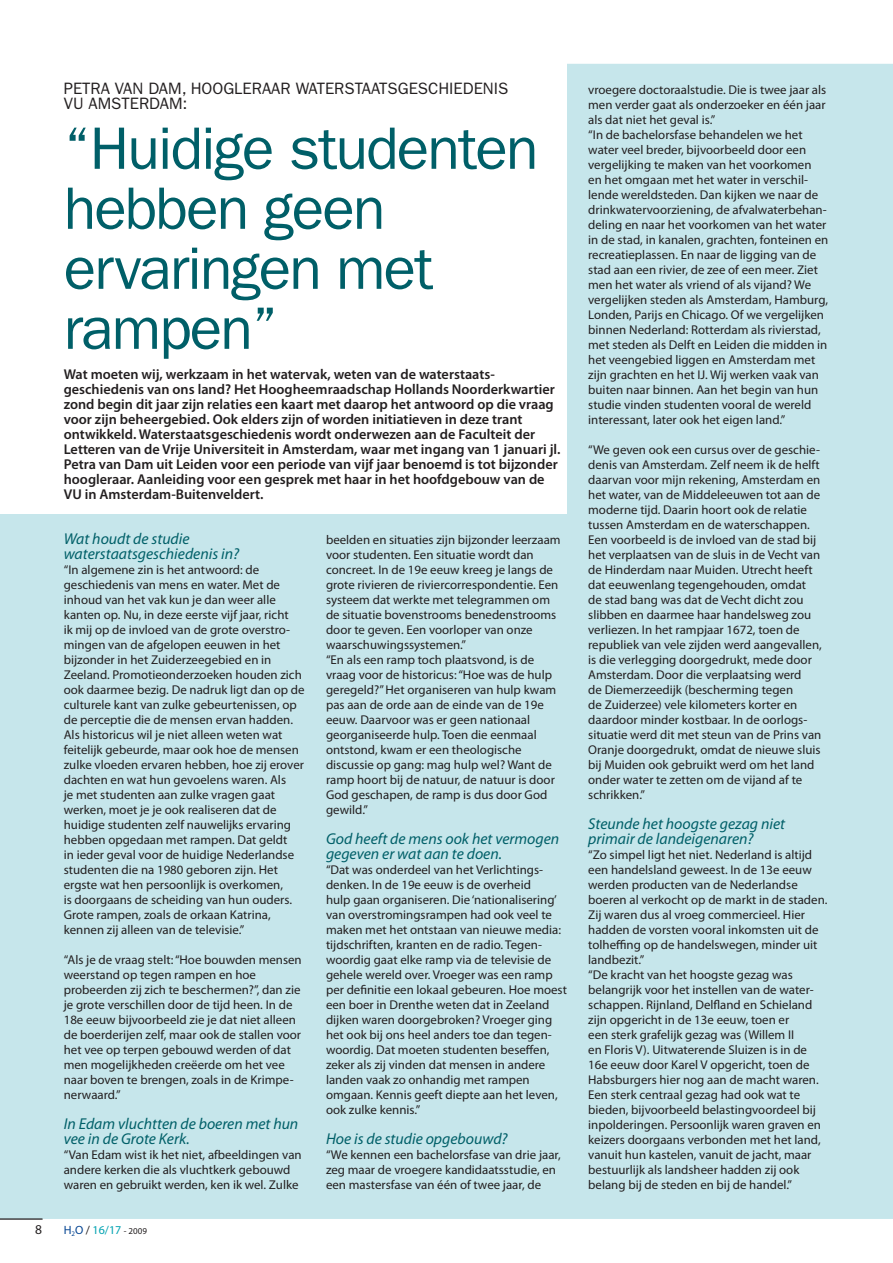
<style>
.page{position:relative;width:893px;height:1263px;background:#fff}
.page>*{position:absolute;margin:0;border:0;box-sizing:border-box;transform-origin:0 0}
.t1{font:60px/60px "ITC Franklin Gothic Std";letter-spacing:-.03em;color:#005f68}
.t2{font:16.5px "ITC Franklin Gothic Std";color:#231f20}
.t3{font:italic 15.75px/15px "Myriad Pro";color:#005f68}
.t4{font:600 14.25px/15px "Myriad Pro";color:#231f20}
.t5{font:13.5px "Myriad Pro";color:#231f20}
.t6{font:12.75px/15px "Myriad Pro";color:#231f20}
.t7{font:12px "Myriad Pro";color:#00a2b1}
.s1{color:#074693}
.s2{color:#231f20}
.s3{font-size:9px;color:#231f20}
</style>
<div class="page">
<div style="left:0;top:64px;width:893px;height:1155px;background:#c6e6eb"></div>
<hr style="left:0;top:1219px;width:43px;height:1px;background:#231f20">
<div style="left:0;top:0;width:567px;height:514px;background:#fff"></div>
<p class="t2" style="left:64px;top:79px;width:335px">PETRA VAN DAM, H OOG LERAAR WATERSTAATSGES</p>
<p class="t2" style="left:428px;top:79px;width:80px">CHIEDENIS</p>
<p class="t2" style="left:64px;top:94px;width:125px">VU AMSTERDAM:</p>
<h1 class="t1" style="left:64px;top:119px;width:476px">“HUIDIGE STUDENTEN<br>HEBBEN GEEN<br>ERVARINGEN MET<br>RAMPEN”</h1>
<p class="t4" style="left:64px;top:367px;width:498px">Wat moeten wij, werkzaam in het watervak, weten van de waterstaats&shy;geschiedenis van ons land? Het Hoogheemraadschap Hollands Noorderkwartier zond begin dit jaar zijn relaties een kaart met daarop het antwoord op die vraag voor zijn beheergebied. Ook elders zijn of worden initiatieven in deze trant ontwikkeld. Waterstaatsgeschiedenis wordt onderwezen aan de Faculteit der Letteren van de Vrije Universiteit in Amsterdam, waar met ingang van 1 januari jl.<br>Petra van Dam uit Leiden voor een periode van vijf jaar benoemd is tot bijzonder hoogleraar. Aanleiding voor een gesprek met haar in het hoofdgebouw van de VU in Amsterdam-Buitenveldert.</p>
<p class="t3" style="left:64px;top:531px;width:177px">Wat houdt de studie waterstaatsgeschiedenis in?</p>
<p class="t6" style="left:64px;top:562px;width:242px">“I n algemene zin is het antwoord: de geschiedenis van mens en water. Met de inhoud van het vak kun je dan weer alle kanten op. Nu, in deze eerste vijf jaar, richt<br>ik mij op de invloed van de grote overstro&shy;mingen van de afgelopen eeuwen in het bijzonder in het Zuiderzeegebied en in Zeeland. Promotieonderzoeken houden zich ook daarmee bezig. De nadruk ligt dan op de culturele kant van zulke gebeurtenissen, op de perceptie die de mensen ervan hadden.<br>Als historicus wil je niet alleen weten wat feitelijk gebeurde, maar ook hoe de mensen zulke vloeden ervaren hebben, hoe zij erover dachten en wat hun gevoelens waren. Als<br>je met studenten aan zulke vragen gaat werken, moet je je ook realiseren dat de huidige studenten zelf nauwelijks ervaring hebben opgedaan met rampen. Dat geldt<br>in ieder geval voor de huidige Nederlandse studenten die na 1980 geboren zijn. Het ergste wat hen persoonlijk is overkomen,<br>is doorgaans de scheiding van hun ouders.<br>Grote rampen, zoals de orkaan Katrina, kennen zij alleen van de televisie.”</p>
<p class="t6" style="left:64px;top:952px;width:239px">“Als je de vraag stelt: “Hoe bouwden mensen weerstand op tegen rampen en hoe probeerden zij zich te beschermen?”, dan zie je grote verschillen door de tijd heen. I n de 18e eeuw bijvoorbeeld zie je dat niet alleen de boerderijen zelf, maar ook de stallen voor het vee op terpen gebouwd werden of dat men mogelijkheden creëerde om het vee naar boven te brengen, zoals in de Krimpe&shy;nerwaard.”</p>
<p class="t3" style="left:64px;top:1116px;width:236px">In Edam vluchtten de boeren met hun vee in de Grote Kerk.</p>
<p class="t6" style="left:64px;top:1147px;width:239px">“Van Edam wist ik het niet, afbeeldingen van andere kerken die als vluchtkerk gebouwd waren en gebruikt werden, ken ik wel. Zulke</p>
<p class="t6" style="left:326px;top:532px;width:236px">beelden en situaties zijn bijzonder leerzaam voor studenten. Een situatie wordt dan concreet. I n de 19e eeuw kreeg je langs de grote rivieren de riviercorrespondentie. Een systeem dat werkte met telegrammen om de situatie bovenstrooms benedenstrooms door te geven. Een voorloper van onze waarschuwingssystemen.”<br>“En als een ramp toch plaatsvond, is de vraag voor de historicus: “Hoe was de hulp geregeld?” Het organiseren van hulp kwam pas aan de orde aan de einde van de 19e eeuw. Daarvoor was er geen nationaal georganiseerde hulp. Toen die eenmaal ontstond, kwam er een theologische discussie op gang: mag hulp wel? Want de ramp hoort bij de natuur, de natuur is door God geschapen, de ramp is dus door God gewild.”</p>
<p class="t3" style="left:326px;top:831px;width:235px">God heeft de mens ook het vermogen gegeven er wat aan te doen.</p>
<p class="t6" style="left:326px;top:862px;width:242px">“Dat was onderdeel van het Verlichtings&shy;denken. I n de 19e eeuw is de overheid<br>hulp gaan organiseren. Die ‘nationalisering’ van overstromingsrampen had ook veel te maken met het ontstaan van nieuwe media: tijdschriften, kranten en de radio. Tegen&shy;woordig gaat elke ramp via de televisie de gehele wereld over. Vroeger was een ramp per definitie een lokaal gebeuren. Hoe moest een boer in Drenthe weten dat in Zeeland dijken waren doorgebroken? Vroeger ging het ook bij ons heel anders toe dan tegen&shy;woordig. Dat moeten studenten beseffen, zeker als zij vinden dat mensen in andere landen vaak zo onhandig met rampen omgaan. Kennis geeft diepte aan het leven, ook zulke kennis.”</p>
<p class="t3" style="left:326px;top:1131px;width:183px">Hoe is de studie opgebouwd?</p>
<p class="t6" style="left:326px;top:1147px;width:236px">“We kennen een bachelorsfase van drie jaar, zeg maar de vroegere kandidaatsstudie, en een mastersfase van één of twee jaar, de</p>
<p class="t5" style="left:35px;top:1222px;width:8px">8</p>
<p class="t7" style="left:64px;top:1223px;width:85px"><span class="s1">H</span> <sub>2</sub><span class="s1">O</span> <span class="s2">/</span> 16/17 <span class="s3">- 2009</span></p>
<p class="t6" style="left:588px;top:82px;width:242px">vroegere doctoraalstudie. Die is twee jaar als men verder gaat als onderzoeker en één jaar als dat niet het geval is.”<br>“I n de bachelorsfase behandelen we het water veel breder, bijvoorbeeld door een vergelijking te maken van het voorkomen<br>en het omgaan met het water in verschil&shy;lende wereldsteden. Dan kijken we naar de drinkwatervoorziening, de afvalwaterbehan&shy;deling en naar het voorkomen van het water in de stad, in kanalen, grachten, fonteinen en recreatieplassen. En naar de ligging van de stad aan een rivier, de zee of een meer. Ziet men het water als vriend of als vijand? We vergelijken steden als Amsterdam, Hamburg, Londen, Parijs en Chicago. Of we vergelijken binnen Nederland: Rotterdam als rivierstad, met steden als Delft en Leiden die midden in het veengebied liggen en Amsterdam met zijn grachten en het IJ. Wij werken vaak van buiten naar binnen. Aan het begin van hun studie vinden studenten vooral de wereld interessant, later ook het eigen land.”</p>
<p class="t6" style="left:588px;top:442px;width:235px">“We geven ook een cursus over de geschie&shy;denis van Amsterdam. Zelf neem ik de helft daarvan voor mijn rekening, Amsterdam en het water, van de Middeleeuwen tot aan de moderne tijd. Daarin hoort ook de relatie tussen Amsterdam en de waterschappen.<br>Een voorbeeld is de invloed van de stad bij het verplaatsen van de sluis in de Vecht van de H inderdam naar Muiden. Utrecht heeft dat eeuwenlang tegengehouden, omdat de stad bang was dat de Vecht dicht zou slibben en daarmee haar handelsweg zou verliezen. I n het rampjaar 1672, toen de republiek van vele zijden werd aangevallen, is die verlegging doorgedrukt, mede door Amsterdam. Door die verplaatsing werd<br>de Diemerzeedijk (bescherming tegen<br>de Zuiderzee) vele kilometers korter en daardoor minder kostbaar. I n de oorlogs&shy;situatie werd dit met steun van de Prins van Oranje doorgedrukt, omdat de nieuwe sluis bij Muiden ook gebruikt werd om het land onder water te zetten om de vijand af te schrikken.”</p>
<p class="t3" style="left:588px;top:816px;width:198px">Steunde het hoogste gezag niet primair de landeigenaren?</p>
<p class="t6" style="left:588px;top:847px;width:241px">“Zo simpel ligt het niet. Nederland is altijd een handelsland geweest. I n de 13e eeuw werden producten van de Nederlandse boeren al verkocht op de markt in de staden.<br>Zij waren dus al vroeg commercieel. H ier hadden de vorsten vooral inkomsten uit de tolheffing op de handelswegen, minder uit landbezit.”<br>“De kracht van het hoogste gezag was belangrijk voor het instellen van de water&shy;schappen. Rijnland, Delfland en Schieland zijn opgericht in de 13e eeuw, toen er<br>een sterk grafelijk gezag was (Willem II<br>en Floris V). Uitwaterende Sluizen is in de 16e eeuw door Karel V opgericht, toen de Habsburgers hier nog aan de macht waren.<br>Een sterk centraal gezag had ook wat te bieden, bijvoorbeeld belastingvoordeel bij inpolderingen. Persoonlijk waren graven en keizers doorgaans verbonden met het land, vanuit hun kastelen, vanuit de jacht, maar bestuurlijk als landsheer hadden zij ook belang bij de steden en bij de handel.”</p>
</div>
